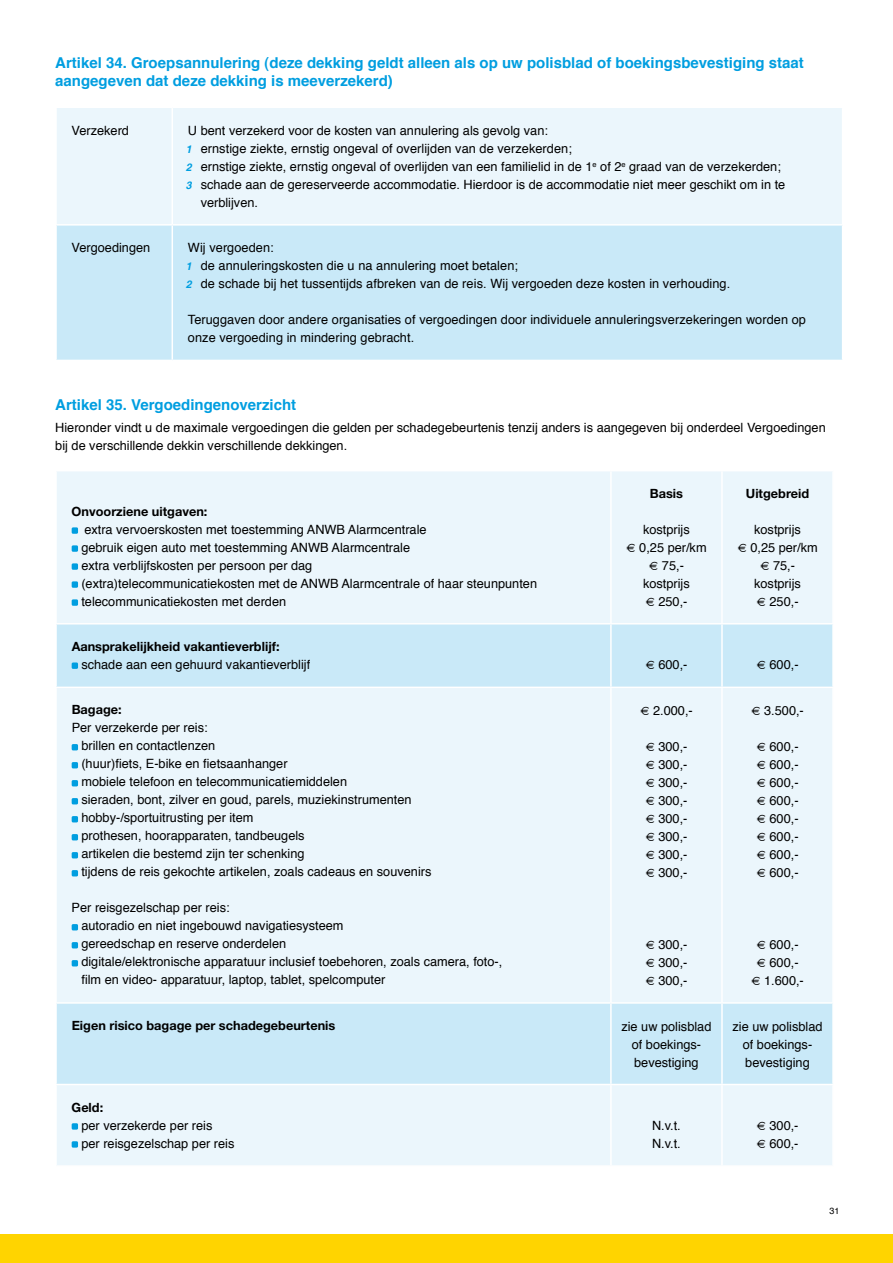
<style>
.page{position:relative;width:893px;height:1263px;background:#fff}
.page>*{position:absolute;margin:0;border:0;box-sizing:border-box;transform-origin:0 0}
.t1{font:700 15px/18px "Helvetica";color:#009ee0}
.t2{font:12.75px/18px "Helvetica";color:#000}
.t3{font:700 12.75px "Helvetica Neue LT Std";color:#000}
.t4{font:9px "Helvetica";color:#000}
.s1{font-weight:700;font-style:italic;font-size:10.5px;color:#009ee0}
</style>
<div class="page">
<div style="left:0;top:1234px;width:893px;height:29px;background:#ffd400"></div>
<div style="left:57px;top:108px;width:785px;height:116px;background:#ebf6fc"></div>
<div style="left:57px;top:226px;width:785px;height:134px;background:#c9e9f8"></div>
<hr style="left:172px;top:108px;width:1px;height:116px;background:#fff">
<hr style="left:172px;top:226px;width:1px;height:134px;background:#fff">
<div style="left:57px;top:471px;width:775px;height:694px;background:#ebf6fc"></div>
<svg style="left:57px;top:624px;width:775px;height:460px;fill:#ebf6fc"></svg>
<hr style="left:610px;top:471px;width:2px;height:152px;background:#fff">
<hr style="left:55px;top:623px;width:556px;height:1px;background:#fff">
<hr style="left:610px;top:624px;width:2px;height:63px;background:#fff">
<hr style="left:55px;top:687px;width:556px;height:1px;background:#fff">
<hr style="left:610px;top:688px;width:2px;height:314px;background:#fff">
<hr style="left:55px;top:1002px;width:556px;height:2px;background:#fff">
<hr style="left:610px;top:1004px;width:2px;height:80px;background:#fff">
<hr style="left:55px;top:1084px;width:556px;height:1px;background:#fff">
<hr style="left:610px;top:1085px;width:2px;height:80px;background:#fff">
<hr style="left:611px;top:623px;width:111px;height:1px;background:#fff">
<hr style="left:611px;top:687px;width:111px;height:1px;background:#fff">
<hr style="left:611px;top:1002px;width:111px;height:2px;background:#fff">
<hr style="left:611px;top:1084px;width:111px;height:1px;background:#fff">
<hr style="left:721px;top:471px;width:2px;height:152px;background:#fff">
<hr style="left:722px;top:623px;width:112px;height:1px;background:#fff">
<hr style="left:721px;top:624px;width:2px;height:63px;background:#fff">
<hr style="left:722px;top:687px;width:112px;height:1px;background:#fff">
<hr style="left:721px;top:688px;width:2px;height:314px;background:#fff">
<hr style="left:722px;top:1002px;width:112px;height:2px;background:#fff">
<hr style="left:721px;top:1004px;width:2px;height:80px;background:#fff">
<hr style="left:722px;top:1084px;width:112px;height:1px;background:#fff">
<hr style="left:721px;top:1085px;width:2px;height:80px;background:#fff">
<div style="left:72px;top:527px;width:6px;height:7px;background:#009ee0"></div>
<div style="left:72px;top:545px;width:6px;height:7px;background:#009ee0"></div>
<div style="left:72px;top:563px;width:6px;height:7px;background:#009ee0"></div>
<div style="left:72px;top:581px;width:6px;height:7px;background:#009ee0"></div>
<div style="left:72px;top:599px;width:6px;height:7px;background:#009ee0"></div>
<div style="left:72px;top:662px;width:6px;height:7px;background:#009ee0"></div>
<svg style="left:72px;top:744px;width:6px;height:6px"></svg>
<svg style="left:72px;top:762px;width:6px;height:6px"></svg>
<svg style="left:72px;top:780px;width:6px;height:6px"></svg>
<svg style="left:72px;top:798px;width:6px;height:6px"></svg>
<svg style="left:72px;top:816px;width:6px;height:6px"></svg>
<svg style="left:72px;top:834px;width:6px;height:6px"></svg>
<svg style="left:72px;top:852px;width:6px;height:6px"></svg>
<svg style="left:72px;top:870px;width:6px;height:6px"></svg>
<svg style="left:72px;top:924px;width:6px;height:6px"></svg>
<svg style="left:72px;top:942px;width:6px;height:6px"></svg>
<svg style="left:72px;top:960px;width:6px;height:6px"></svg>
<svg style="left:72px;top:1123px;width:6px;height:6px"></svg>
<svg style="left:72px;top:1141px;width:6px;height:6px"></svg>
<p class="t1" style="left:55px;top:54px;width:750px">Artikel 34. Groepsannulering (deze dekking geldt alleen als op uw polisblad of boekingsbevestiging staat aangegeven dat deze dekking is meeverzekerd)</p>
<p class="t2" style="left:72px;top:122px;width:59px">Verzekerd</p>
<p class="t2" style="left:188px;top:122px;width:362px">U bent verzekerd voor de kosten van annulering als gevolg van:</p>
<p class="t2" style="left:186px;top:140px;width:388px"><span class="s1">1</span> ernstige ziekte, ernstig ongeval of overlijden van de verzekerden;</p>
<p class="t2" style="left:186px;top:158px;width:597px"><span class="s1">2</span> ernstige ziekte, ernstig ongeval of overlijden van een familielid in de 1<sup>e</sup> of 2<sup>e</sup> graad van de verzekerden;</p>
<p class="t2" style="left:186px;top:176px;width:601px"><span class="s1">3</span> schade aan de gereserveerde accommodatie. Hierdoor is de accommodatie niet meer geschikt om in te</p>
<p class="t2" style="left:201px;top:194px;width:59px">verblijven.</p>
<p class="t2" style="left:72px;top:240px;width:80px">Vergoedingen</p>
<p class="t2" style="left:186px;top:240px;width:546px">Wij vergoeden:<br><span class="s1">1</span> de annuleringskosten die u na annulering moet betalen;<br><span class="s1">2</span> de schade bij het tussentijds afbreken van de reis. Wij vergoeden deze kosten in verhouding.</p>
<p class="t2" style="left:188px;top:312px;width:620px">Teruggaven door andere organisaties of vergoedingen door individuele annuleringsverzekeringen worden op onze vergoeding in mindering gebracht.</p>
<p class="t1" style="left:55px;top:396px;width:242px">Artikel 35. Vergoedingenoverzicht</p>
<p class="t2" style="left:55px;top:419px;width:772px">Hieronder vindt u de maximale vergoedingen die gelden per schadegebeurtenis tenzij anders is aangegeven bij onderdeel Vergoedingen bij de verschillende dekkin verschillende dekkingen.</p>
<p class="t3" style="left:72px;top:503px;width:137px">Onvoorziene uitgaven:</p>
<p class="t2" style="left:81px;top:521px;width:457px">extra vervoerskosten met toestemming ANWB Alarmcentrale<br>gebruik eigen auto met toestemming ANWB Alarmcentrale<br>extra verblijfskosten per persoon per dag<br>(extra)telecommunicatiekosten met de ANWB Alarmcentrale of haar steunpunten telecommunicatiekosten met derden</p>
<p class="t3" style="left:650px;top:485px;width:35px">Basis</p>
<p class="t2" style="left:626px;top:521px;width:82px;text-align:center">kostprijs<br>€ 0,25 per/km € 75,- kostprijs<br>€ 250,-</p>
<p class="t3" style="left:746px;top:485px;width:65px">Uitgebreid</p>
<p class="t2" style="left:737px;top:521px;width:82px;text-align:center">kostprijs<br>€ 0,25 per/km € 75,- kostprijs<br>€ 250,-</p>
<p class="t3" style="left:72px;top:638px;width:209px">Aansprakelijkheid vakantieverblijf:</p>
<p class="t2" style="left:81px;top:656px;width:230px">schade aan een gehuurd vakantieverblijf</p>
<p class="t2" style="left:645px;top:657px;width:44px">€ 600,-</p>
<p class="t2" style="left:756px;top:657px;width:44px">€ 600,-</p>
<p class="t3" style="left:72px;top:702px;width:52px">Bagage:</p>
<p class="t2" style="left:81px;top:720px;width:352px;text-indent:-10px">Per verzekerde per reis:<br>brillen en contactlenzen<br>(huur)fiets, E-bike en fietsaanhanger<br>mobiele telefoon en telecommunicatiemiddelen<br>sieraden, bont, zilver en goud, parels, muziekinstrumenten hobby-/sportuitrusting per item<br>prothesen, hoorapparaten, tandbeugels<br>artikelen die bestemd zijn ter schenking<br>tijdens de reis gekochte artikelen, zoals cadeaus en souvenirs</p>
<p class="t2" style="left:81px;top:900px;width:422px;text-indent:-10px">Per reisgezelschap per reis:<br>autoradio en niet ingebouwd navigatiesysteem<br>gereedschap en reserve onderdelen<br>digitale/elektronische apparatuur inclusief toebehoren, zoals camera, foto-, film en video- apparatuur, laptop, tablet, spelcomputer</p>
<p class="t2" style="left:640px;top:702px;width:54px">€ 2.000,-</p>
<p class="t2" style="left:645px;top:738px;width:44px;text-align:justify">€ 300,- € 300,- € 300,- € 300,- € 300,- € 300,- € 300,- € 300,-</p>
<p class="t2" style="left:751px;top:702px;width:54px">€ 3.500,-</p>
<p class="t2" style="left:756px;top:738px;width:44px;text-align:justify">€ 600,- € 600,- € 600,- € 600,- € 600,- € 600,- € 600,- € 600,-</p>
<p class="t2" style="left:645px;top:936px;width:44px;text-align:justify">€ 300,- € 300,- € 300,-</p>
<p class="t2" style="left:751px;top:936px;width:54px;text-align:center">€ 600,- € 600,- € 1.600,-</p>
<p class="t3" style="left:72px;top:1018px;width:265px">Eigen risico bagage per schadegebeurtenis</p>
<p class="t2" style="left:621px;top:1018px;width:91px;text-align:center">zie uw polisblad of boekings&shy;bevestiging</p>
<p class="t2" style="left:732px;top:1018px;width:91px;text-align:center">zie uw polisblad of boekings&shy;bevestiging</p>
<p class="t3" style="left:72px;top:1099px;width:33px">Geld:</p>
<p class="t2" style="left:81px;top:1117px;width:155px">per verzekerde per reis<br>per reisgezelschap per reis</p>
<p class="t2" style="left:652px;top:1117px;width:30px">N.v.t.<br>N.v.t.</p>
<p class="t2" style="left:756px;top:1117px;width:44px">€ 300,- € 600,-</p>
<p class="t4" style="left:829px;top:1205px;width:12px">31</p>
</div>
